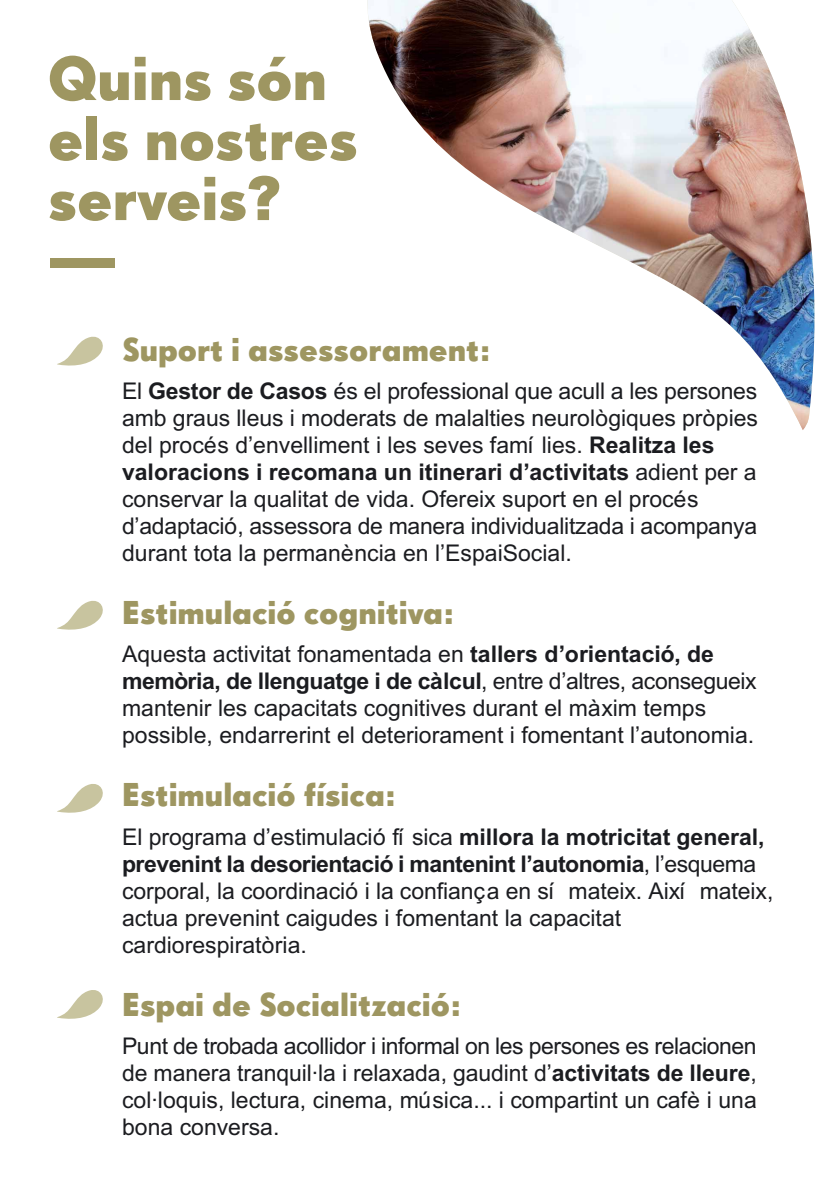
<style>
.page{position:relative;width:840px;height:1191px;background:#fff}
.page>*{position:absolute;margin:0;border:0;box-sizing:border-box;transform-origin:0 0}
.t1{font:700 60px/60px "Super Grotesk A";color:#9e9661}
.t2{font:700 32px "Super Grotesk A";color:#9e9661}
.t3{font:23px/27px "Arial";color:#1b1c20}
.s1{font-weight:700}
</style>
<div class="page">
<img style="left:367px;top:0;width:447px;height:430px">
<svg style="left:57px;top:336px;width:46px;height:30px"></svg>
<svg style="left:57px;top:600px;width:46px;height:30px"></svg>
<svg style="left:57px;top:784px;width:46px;height:29px"></svg>
<svg style="left:57px;top:990px;width:46px;height:29px"></svg>
<h1 class="t1" style="left:48px;top:52px;width:311px">Quins són els nostres serveis? —</h1>
<h2 class="t2" style="left:122px;top:336px;width:370px">Suport i assessorament:</h2>
<p class="t3" style="left:122px;top:379px;width:637px">El <span class="s1">Gestor de Casos</span> és el professional que acull a les persones amb graus lleus i moderats de malalties neurològiques pròpies del procés d’envelliment i les seves famílies. <span class="s1">Realitza les valoracions i recomana un itinerari d’activitats</span> adient per a conservar la qualitat de vida. Ofereix suport en el procés d’adaptació, assessora de manera individualitzada i acompanya durant tota la permanència en l’EspaiSocial.</p>
<h2 class="t2" style="left:122px;top:599px;width:334px">Estimulació cognitiva:</h2>
<p class="t3" style="left:122px;top:643px;width:636px">Aquesta activitat fonamentada en <span class="s1">tallers d’orientació, de memòria, de llenguatge i de càlcul</span>, entre d’altres, aconsegueix mantenir les capacitats cognitives durant el màxim temps possible, endarrerint el deteriorament i fomentant l’autonomia.</p>
<h2 class="t2" style="left:122px;top:781px;width:276px">Estimulació física:</h2>
<p class="t3" style="left:122px;top:825px;width:652px">El programa d’estimulació física <span class="s1">millora la motricitat general, prevenint la desorientació i mantenint l’autonomia</span>, l’esquema corporal, la coordinació i la confiança en sí mateix. Així mateix, actua prevenint caigudes i fomentant la capacitat cardiorespiratòria.</p>
<h2 class="t2" style="left:122px;top:991px;width:341px">Espai de Socialització:</h2>
<p class="t3" style="left:122px;top:1034px;width:636px;text-align:justify">Punt de trobada acollidor i informal on les persones es relacionen de manera tranquil·la i relaxada, gaudint d’<span class="s1">activitats de lleure</span>, col·loquis, lectura, cinema, música... i compartint un cafè i una bona conversa.</p>
</div>
